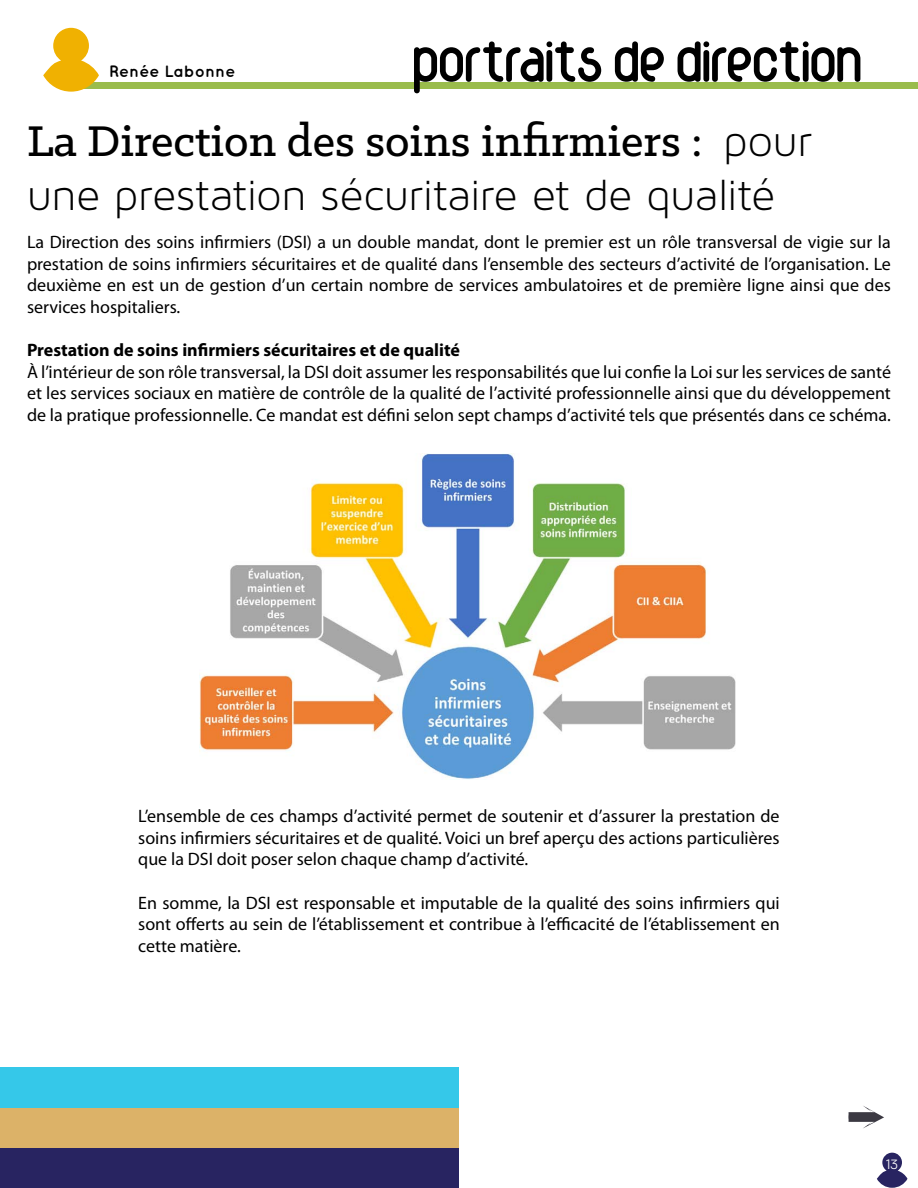
<style>
.page{position:relative;width:918px;height:1188px;background:#fff}
.page>*{position:absolute;margin:0;border:0;box-sizing:border-box;transform-origin:0 0}
.t1{font:700 72px "wec";color:#000}
.t2{font:500 48.6px "Klinic Slab";color:#000}
.t3{font:45px "Maven Pro Light 300";letter-spacing:-.005em;color:#000}
.t4{font:18px/21.6px "Myriad Pro";color:#000;text-align:justify}
.t5{font:700 18px "Myriad Pro";color:#000}
.t6{font:700 16.5px "Quicksand";color:#000}
.t7{font:13.5px "Tofino";color:#fff}
.s1{font-family:"Maven Pro Light 300";font-weight:400;font-size:45px}
</style>
<div class="page">
<svg style="left:877px;top:1153px;width:31px;height:35px"></svg>
<div style="left:67px;top:82px;width:851px;height:6px;background:#9abc4c"></div>
<svg style="left:43px;top:28px;width:56px;height:64px"></svg>
<svg style="left:849px;top:1106px;width:35px;height:23px"></svg>
<div style="left:0;top:1067px;width:459px;height:41px;background:#35c8e9"></div>
<div style="left:0;top:1108px;width:459px;height:41px;background:#dcb268"></div>
<div style="left:0;top:1149px;width:459px;height:39px;background:#282461"></div>
<img style="left:200px;top:453px;width:536px;height:326px">
<p class="t6" style="left:109px;top:62px;width:128px">Renée Labonne</p>
<h1 class="t1" style="left:413px;top:34px;width:451px">portraits de direction</h1>
<h2 class="t2" style="left:27px;top:110px;width:787px">La Direction des soins infirmiers : <span class="s1">pour</span></h2>
<h3 class="t3" style="left:27px;top:171px;width:750px">une prestation sécuritaire et de qualité</h3>
<p class="t4" style="left:27px;top:231px;width:865px">La Direction des soins infirmiers (DSI) a un double mandat, dont le premier est un rôle transversal de vigie sur la prestation de soins infirmiers sécuritaires et de qualité dans l’ensemble des secteurs d’activité de l’organisation. Le deuxième en est un de gestion d’un certain nombre de services ambulatoires et de première ligne ainsi que des services hospitaliers.</p>
<p class="t5" style="left:27px;top:338px;width:435px">Prestation de soins infirmiers sécuritaires et de qualité</p>
<p class="t4" style="left:27px;top:361px;width:866px">À l’intérieur de son rôle transversal, la DSI doit assumer les responsabilités que lui confie la Loi sur les services de santé et les services sociaux en matière de contrôle de la qualité de l’activité professionnelle ainsi que du développement de la pratique professionnelle. Ce mandat est défini selon sept champs d’activité tels que présentés dans ce schéma.</p>
<p class="t4" style="left:138px;top:805px;width:643px">L’ensemble de ces champs d’activité permet de soutenir et d’assurer la prestation de soins infirmiers sécuritaires et de qualité. Voici un bref aperçu des actions particulières que la DSI doit poser selon chaque champ d’activité.</p>
<p class="t4" style="left:138px;top:892px;width:643px">En somme, la DSI est responsable et imputable de la qualité des soins infirmiers qui sont offerts au sein de l’établissement et contribue à l’efficacité de l’établissement en cette matière.</p>
<p class="t7" style="left:886px;top:1154px;width:13px">13</p>
</div>
